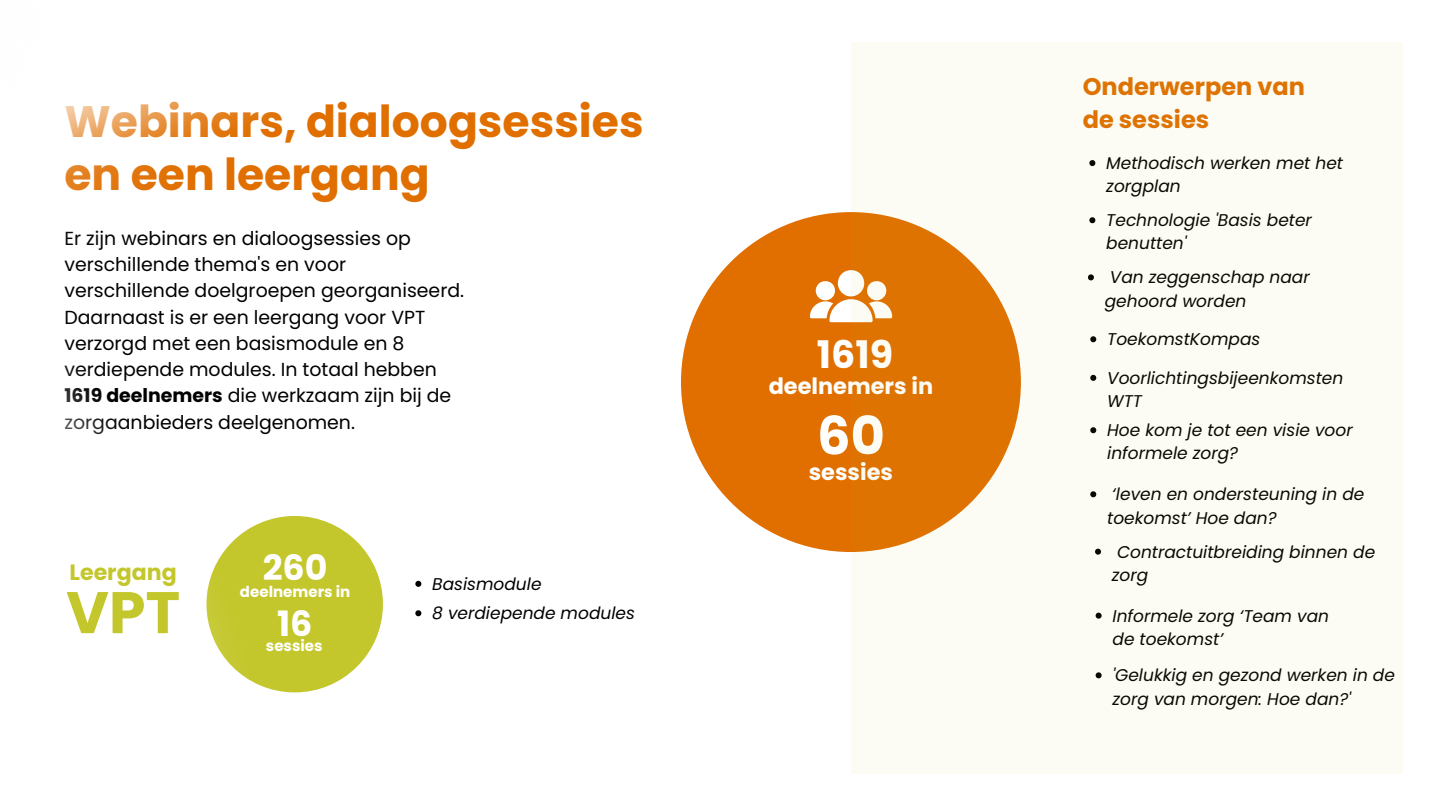
<style>
.page{position:relative;width:1440px;height:810px;background:#fff}
.page>*{position:absolute;margin:0;border:0;box-sizing:border-box;transform-origin:0 0}
.t1{font:700 58.6px "Poppins";color:#c4c72c}
.t2{font:700 52.8px "Poppins";color:#fff}
.t3{font:700 44.1px "Poppins";color:#e06f00}
.t4{font:700 38px "Poppins";color:#fff}
.t5{font:700 34.9px "Poppins";color:#fff}
.t6{font:700 24px "Poppins";color:#e06f00}
.t7{font:700 22.4px "Poppins";color:#fff}
.t8{font:700 22.1px "Poppins";color:#c4c72c}
.t9{font:18.9px/26.2px "Poppins";color:#000}
.t10{font:italic 17px/23.2px "Poppins";color:#000}
.t11{font:700 15.1px "Poppins";color:#fff}
.s1{font-weight:700}
</style>
<div class="page">
<div style="left:206px;top:516px;width:177px;height:176px;background:#c4c72c;border-radius:50%"></div>
<div style="left:681px;top:212px;width:340px;height:340px;background:#e06f00;border-radius:50%"></div>
<svg style="left:810px;top:270px;width:41px;height:52px"></svg>
<svg style="left:415px;top:610px;width:6px;height:6px"></svg>
<svg style="left:415px;top:581px;width:6px;height:6px"></svg>
<svg style="left:851px;top:160px;width:251px;height:519px;fill:#fcfcf5"></svg>
<p class="t3" style="left:64px;top:90px;width:581px">Webinars, dialoogsessies</p>
<p class="t3" style="left:64px;top:143px;width:367px">en een leergang</p>
<p class="t9" style="left:64px;top:225px;width:401px">Er zijn webinars en dialoogsessies op verschillende thema's en voor verschillende doelgroepen georganiseerd.<br>Daarnaast is er een leergang voor VPT verzorgd met een basismodule en 8 verdiepende modules. In totaal hebben <span class="s1">1619 deelnemers</span> die werkzaam zijn bij de zorgaanbieders deelgenomen.</p>
<p class="t8" style="left:70px;top:557px;width:109px">Leergang</p>
<p class="t1" style="left:66px;top:572px;width:115px">VPT</p>
<p class="t5" style="left:263px;top:544px;width:66px">260</p>
<p class="t5" style="left:277px;top:599px;width:37px">16</p>
<p class="t11" style="left:240px;top:581px;width:112px">deelnemers in</p>
<p class="t11" style="left:266px;top:636px;width:58px">sessies</p>
<p class="t10" style="left:432px;top:572px;width:111px">Basismodule</p>
<p class="t10" style="left:432px;top:602px;width:204px">8 verdiepende modules</p>
<p class="t4" style="left:817px;top:328px;width:78px">1619</p>
<p class="t7" style="left:769px;top:370px;width:166px">deelnemers in</p>
<p class="t2" style="left:817px;top:399px;width:70px">60</p>
<p class="t7" style="left:809px;top:456px;width:86px">sessies</p>
<p class="t6" style="left:1083px;top:69px;width:224px">Onderwerpen van</p>
<p class="t6" style="left:1083px;top:102px;width:128px">de sessies</p>
<p class="t10" style="left:1106px;top:152px;width:238px">Methodisch werken met het zorgplan</p>
<p class="t10" style="left:1106px;top:209px;width:207px">Technologie 'Basis beter benutten'</p>
<p class="t10" style="left:1105px;top:266px;width:206px">Van zeggenschap naar gehoord worden</p>
<p class="t10" style="left:1107px;top:328px;width:155px">ToekomstKompas</p>
<p class="t10" style="left:1107px;top:366px;width:238px">Voorlichtingsbijeenkomsten<br>WTT</p>
<p class="t10" style="left:1107px;top:419px;width:247px">Hoe kom je tot een visie voor informele zorg?</p>
<p class="t10" style="left:1107px;top:483px;width:259px">‘leven en ondersteuning in de toekomst’ Hoe dan?</p>
<p class="t10" style="left:1112px;top:540px;width:265px">Contractuitbreiding binnen de zorg</p>
<p class="t10" style="left:1113px;top:604px;width:218px">Informele zorg ‘Team van de toekomst’</p>
<p class="t10" style="left:1113px;top:664px;width:284px">'Gelukkig en gezond werken in de zorg van morgen: Hoe dan?'</p>
</div>
